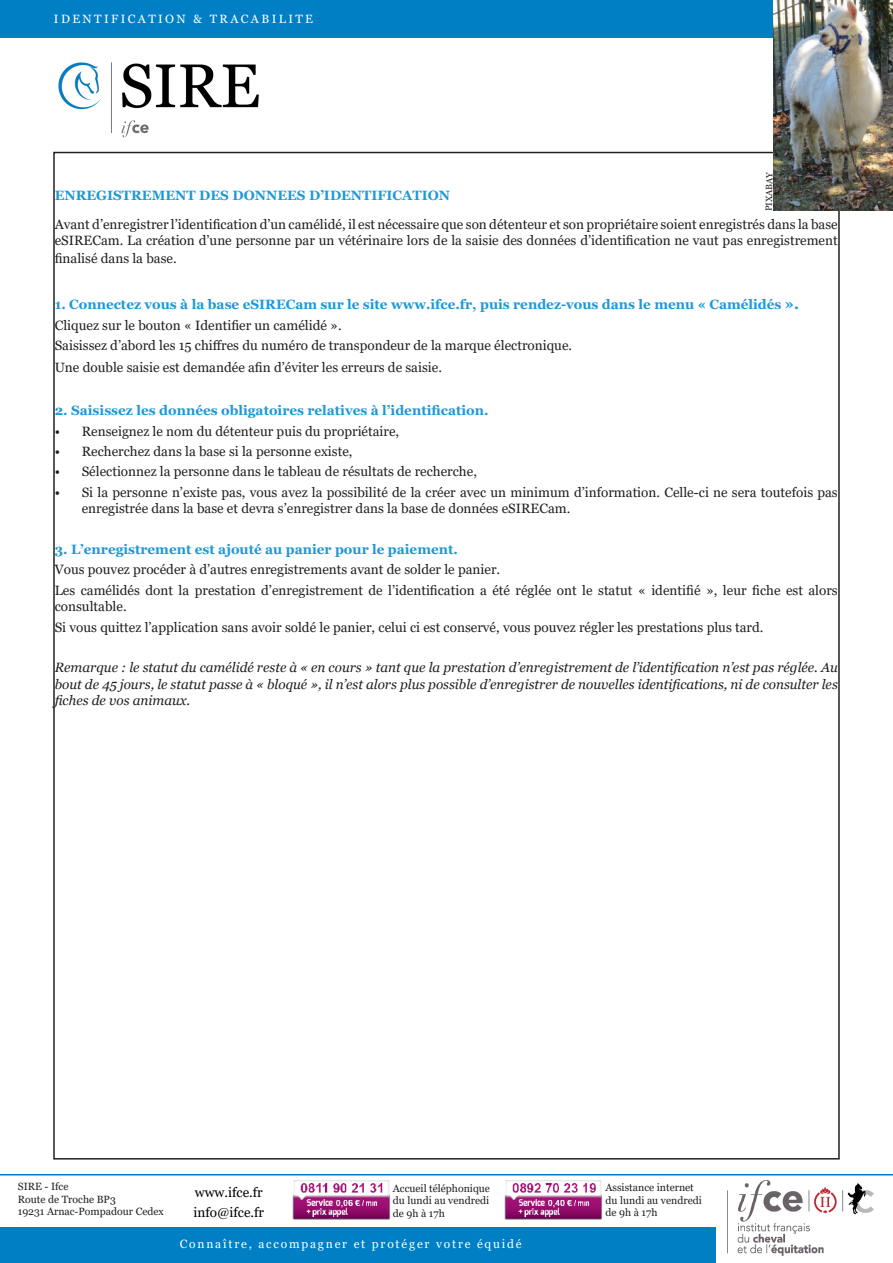
<style>
.page{position:relative;width:893px;height:1263px;background:#fff}
.page>*{position:absolute;margin:0;border:0;box-sizing:border-box;transform-origin:0 0}
.t1{font:13.5px/16.2px "Georgia";color:#231f20}
.t2{font:italic 13.5px/16.2px "Georgia";color:#231f20;text-align:justify}
.t3{font:700 13.5px "Georgia";color:#1d99d6}
.t4{font:13.5px/20.4px "Georgia";color:#000}
.t5{font:12px "Georgia";letter-spacing:.15em;color:#fff}
.t6{font:12px "Georgia";letter-spacing:.2em;color:#fff}
.t7{font:10.5px/12.6px "Georgia";color:#231f20}
.t8{font:9px "Georgia";color:#231f20}
.s1{font-size:15px}
</style>
<div class="page">
<img style="left:58px;top:62px;width:201px;height:76px">
<div style="left:0;top:0;width:893px;height:38px;background:#007fc5"></div>
<div style="left:0;top:1227px;width:715px;height:36px;background:#007fc5"></div>
<img style="left:737px;top:1181px;width:137px;height:75px">
<hr style="left:0;top:1174px;width:893px;height:1px;background:#007fc5">
<img style="left:292px;top:1180px;width:98px;height:39px">
<img style="left:505px;top:1181px;width:97px;height:39px">
<img style="left:773px;top:0;width:120px;height:211px">
<p class="t6" style="left:54px;top:11px;width:261px">IDENTIFICATION &amp; TRACABILITE</p>
<p class="t8" style="left:763px;top:211px;width:40px;rotate:-89deg">PIXABAY</p>
<p class="t3" style="left:55px;top:187px;width:397px">ENREGISTREMENT DES DONNEES D’IDENTIFICATION</p>
<p class="t1" style="left:55px;top:217px;width:784px">Avant d’enregistrer l’identification d’un camélidé, il est nécessaire que son détenteur et son propriétaire soient enregistrés dans la base eSIRECam. La création d’une personne par un vétérinaire lors de la saisie des données d’identification ne vaut pas enregistrement</p>
<p class="t1" style="left:55px;top:251px;width:123px">finalisé dans la base.</p>
<p class="t3" style="left:55px;top:296px;width:746px">1. Connectez vous à la base eSIRECam sur le site www.ifce.fr, puis rendez-vous dans le menu « Camélidés <span class="s1">».</span></p>
<p class="t1" style="left:55px;top:317px;width:288px">Cliquez sur le bouton « Identifier un camélidé ».</p>
<p class="t1" style="left:55px;top:338px;width:519px">Saisissez d’abord les 15 chiffres du numéro de transpondeur de la marque électronique.</p>
<p class="t1" style="left:55px;top:360px;width:389px">Une double saisie est demandée afin d’éviter les erreurs de saisie.</p>
<p class="t3" style="left:55px;top:402px;width:435px">2. Saisissez les données obligatoires relatives à l’identification.</p>
<p class="t1" style="left:55px;top:423px;width:346px">• Renseignez le nom du détenteur puis du propriétaire,</p>
<p class="t1" style="left:55px;top:443px;width:299px">• Recherchez dans la base si la personne existe,</p>
<p class="t1" style="left:55px;top:464px;width:424px">• Sélectionnez la personne dans le tableau de résultats de recherche,</p>
<p class="t1" style="left:82px;top:484px;width:758px;text-indent:-27px">• Si la personne n’existe pas, vous avez la possibilité de la créer avec un minimum d’information. Celle-ci ne sera toutefois pas enregistrée dans la base et devra s’enregistrer dans la base de données eSIRECam.</p>
<p class="t3" style="left:55px;top:541px;width:405px">3. L’enregistrement est ajouté au panier pour le paiement.</p>
<p class="t1" style="left:55px;top:562px;width:447px">Vous pouvez procéder à d’autres enregistrements avant de solder le panier.</p>
<p class="t1" style="left:55px;top:582px;width:784px">Les camélidés dont la prestation d’enregistrement de l’identification a été réglée ont le statut « identifié », leur fiche est alors consultable.</p>
<p class="t1" style="left:55px;top:619px;width:710px">Si vous quittez l’application sans avoir soldé le panier, celui ci est conservé, vous pouvez régler les prestations plus tard.</p>
<p class="t2" style="left:55px;top:660px;width:785px">Remarque : le statut du camélidé reste à « en cours » tant que la prestation d’enregistrement de l’identification n’est pas réglée. Au bout de 45 jours, le statut passe à « bloqué », il n’est alors plus possible d’enregistrer de nouvelles identifications, ni de consulter les fiches de vos animaux.</p>
<p class="t7" style="left:18px;top:1180px;width:148px">SIRE - Ifce<br>Route de Troche BP3<br>19231 Arnac-Pompadour Cedex</p>
<p class="t4" style="left:193px;top:1182px;width:72px">www.ifce.fr info@ifce.fr</p>
<p class="t7" style="left:393px;top:1182px;width:99px;text-align:justify">Accueil téléphonique du lundi au vendredi de 9h à 17h</p>
<p class="t7" style="left:605px;top:1181px;width:98px">Assistance internet du lundi au vendredi de 9h à 17h</p>
<p class="t5" style="left:180px;top:1237px;width:343px">Connaître, accompagner et protéger votre équidé</p>
</div>
